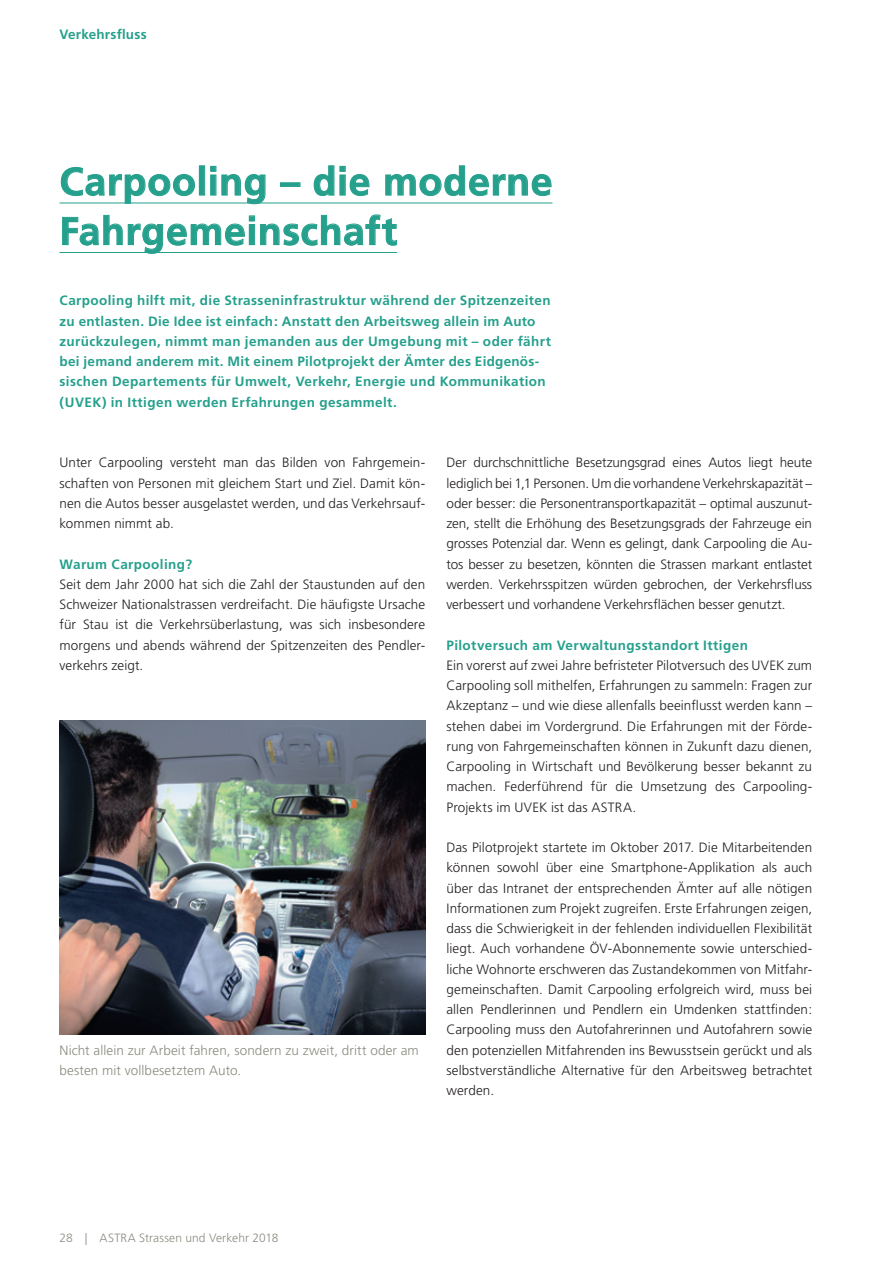
<style>
.page{position:relative;width:893px;height:1263px;background:#fff}
.page>*{position:absolute;margin:0;border:0;box-sizing:border-box;transform-origin:0 0}
.t1{font:700 39px/49.5px "Frutiger";letter-spacing:.02em;color:#25a08c}
.t2{font:300 13.5px/20.2px "Frutiger";letter-spacing:.005em;color:#231f20;text-align:justify}
.t3{font:700 13.5px/20.2px "Frutiger";letter-spacing:.025em;color:#25a08c}
.t4{font:300 13.5px/20.2px "Frutiger";letter-spacing:.005em;color:#8b8b81}
.t5{font:300 12px "Frutiger";letter-spacing:.01em;color:#8b8b81}
.s1{font-family:"Frutiger LT"}
</style>
<div class="page">
<hr style="left:60px;top:202px;width:492px;height:1px;background:#25a08c">
<hr style="left:60px;top:252px;width:337px;height:1px;background:#25a08c">
<svg style="left:61px;top:167px;width:134px;height:37px"></svg>
<div style="left:199px;top:166px;width:6px;height:29px;border:1px solid #25a08c"></div>
<svg style="left:210px;top:166px;width:6px;height:30px"></svg>
<svg style="left:222px;top:174px;width:43px;height:30px"></svg>
<div style="left:280px;top:183px;width:20px;height:4px;border:1px solid #25a08c"></div>
<svg style="left:314px;top:165px;width:20px;height:31px"></svg>
<svg style="left:340px;top:166px;width:29px;height:30px"></svg>
<svg style="left:385px;top:165px;width:167px;height:31px"></svg>
<svg style="left:62px;top:214px;width:335px;height:40px"></svg>
<img style="left:60px;top:721px;width:365px;height:313px">
<p class="t3" style="left:60px;top:24px;width:89px">Verkehrsfluss</p>
<h1 class="t1" style="left:60px;top:156px;width:494px">Carpooling – die moderne<br>Fahrgemeinschaft</h1>
<p class="t3" style="left:60px;top:290px;width:493px">Carpooling hilft mit, die Strasseninfrastruktur während der Spitzenzeiten zu entlasten. Die Idee ist einfach: Anstatt den Arbeitsweg allein im Auto zurückzulegen, nimmt man jemanden aus der Umgebung mit – oder fährt bei jemand anderem mit. Mit einem Pilotprojekt der Ämter des Eidgenös&shy;sischen Departements für Umwelt, Verkehr, Energie und Kommunikation (UVEK) in Ittigen werden Erfahrungen gesammelt.</p>
<p class="t2" style="left:60px;top:453px;width:367px">Unter Carpooling versteht man das Bilden von Fahrgemein&shy;schaften von Personen mit gleichem Start und Ziel. Damit kön&shy;nen die Autos besser ausgelastet werden, und das Verkehrsauf&shy;kommen nimmt ab.</p>
<p class="t3" style="left:60px;top:554px;width:134px">Warum Carpooling?</p>
<p class="t2" style="left:60px;top:574px;width:367px">Seit dem Jahr 2000 hat sich die Zahl der Staustunden auf den Schweizer Nationalstrassen verdreifacht. Die häufigste Ursache für Stau ist die Verkehrsüberlastung, was sich insbesondere morgens und abends während der Spitzenzeiten des Pendler&shy;verkehrs zeigt.</p>
<p class="t4" style="left:60px;top:1040px;width:361px">Nicht allein zur Arbeit fahren, sondern zu zweit, dritt oder am besten mit vollbesetztem Auto.</p>
<p class="t2" style="left:446px;top:453px;width:367px">Der durchschnittliche Besetzungsgrad eines Autos liegt heute lediglich bei 1,1 Personen. Um die vorhandene Verkehrskapazität – oder besser: die Personentransportkapazität – optimal auszunut&shy;zen, stellt die Erhöhung des Besetzungsgrads der Fahrzeuge ein grosses Potenzial dar. Wenn es gelingt, dank Carpooling die Au&shy;tos besser zu besetzen, könnten die Strassen markant entlastet werden. Verkehrsspitzen würden gebrochen, der Verkehrsfluss verbessert und vorhandene Verkehrsflächen besser genutzt.</p>
<p class="t3" style="left:446px;top:635px;width:303px">Pilotversuch am Verwaltungsstandort Ittigen</p>
<p class="t2" style="left:446px;top:655px;width:367px">Ein vorerst auf zwei Jahre befristeter Pilotversuch des UVEK zum Carpooling soll mithelfen, Erfahrungen zu sammeln: Fragen zur Akzeptanz – und wie diese allenfalls beeinflusst werden kann – stehen dabei im Vordergrund. Die Erfahrungen mit der Förde&shy;rung von Fahrgemeinschaften können in Zukunft dazu dienen, Carpooling in Wirtschaft und Bevölkerung besser bekannt zu machen. Federführend für die Umsetzung des Carpooling-Projekts im UVEK ist das ASTRA.</p>
<p class="t2" style="left:446px;top:837px;width:367px">Das Pilotprojekt startete im Oktober 2017. Die Mitarbeitenden können sowohl über eine Smartphone-Applikation als auch über das Intranet der entsprechenden Ämter auf alle nötigen Informationen zum Projekt zugreifen. Erste Erfahrungen zeigen, dass die Schwierigkeit in der fehlenden individuellen Flexibilität liegt. Auch vorhandene ÖV-Abonnemente sowie unterschied&shy;liche Wohnorte erschweren das Zustandekommen von Mitfahr&shy;gemeinschaften. Damit Carpooling erfolgreich wird, muss bei allen Pendlerinnen und Pendlern ein Umdenken stattfinden:<br>Carpooling muss den Autofahrerinnen und Autofahrern sowie den potenziellen Mitfahrenden ins Bewusstsein gerückt und als selbstverständliche Alternative für den Arbeitsweg betrachtet werden.</p>
<p class="t5" style="left:60px;top:1231px;width:220px">28 <span class="s1">|</span> ASTRA Strassen und Verkehr 2018</p>
</div>
